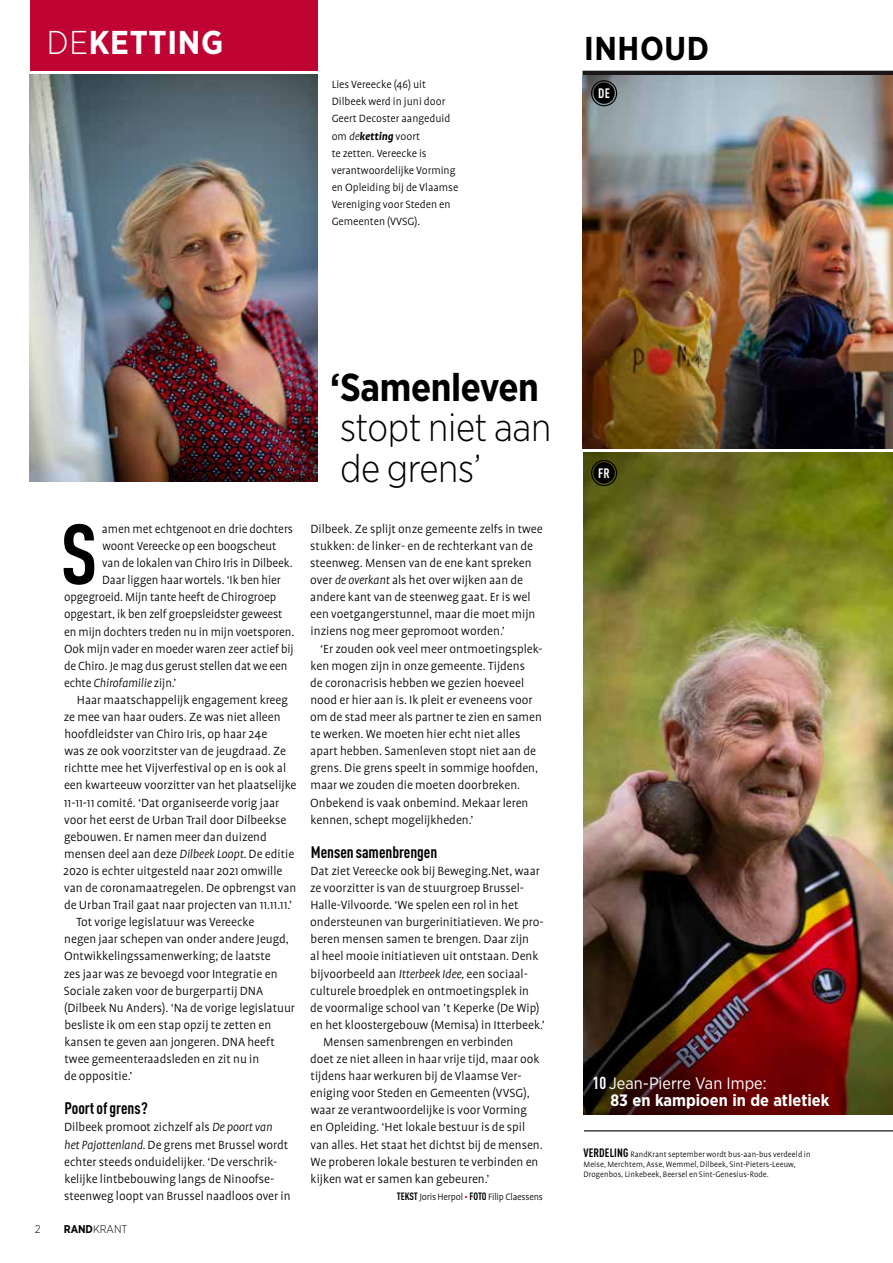
<style>
.page{position:relative;width:893px;height:1263px;background:#fff}
.page>*{position:absolute;margin:0;border:0;box-sizing:border-box;transform-origin:0 0}
.t1{font:700 condensed 84px "DINOT";color:#000}
.t2{font:300 39px/40.5px "Gotham Narrow";letter-spacing:-.01em;color:#000}
.t3{font:700 39px "Gotham Narrow";letter-spacing:-.01em;color:#000}
.t4{font:700 33px "Gotham Narrow";letter-spacing:.02em;color:#fff}
.t5{font:700 33px "Gotham Narrow";letter-spacing:.02em;color:#000}
.t6{font:700 16.5px/17px "Gotham Narrow";color:#fff}
.t7{font:700 condensed 16.5px "DINOT";color:#000}
.t8{font:300 13.5px/17.1px "Profile";color:#000}
.t9{font:italic 300 13.5px "Profile";letter-spacing:-.005em;color:#000}
.t10{font:700 condensed 13.5px "DINOT";color:#fff}
.t11{font:300 12px/17.1px "Profile";color:#000}
.t12{font:300 11.25px "Gotham Narrow";color:#000}
.t13{font:300 10.5px "Profile";letter-spacing:-.015em;color:#000}
.t14{font:300 9px/9.8px "Profile";letter-spacing:.01em;color:#000}
.s1{font-weight:300}
.s2{font-style:italic}
.s3{font-weight:700;font-style:italic}
.s4{font-style:normal}
.s5{font-weight:700}
.s6{font-family:"DINOT";font-weight:700;font-stretch:condensed}
.s7{font-family:"Profile SC";color:#bf0332}
.s8{font-family:"DINOT";font-stretch:condensed;font-size:17.1px}
.s9{font-weight:400}
.s10{font-family:"DINOT";font-weight:700;font-stretch:condensed;font-size:12px}
</style>
<div class="page">
<img style="left:584px;top:453px;width:309px;height:661px">
<hr style="left:584px;top:1130px;width:309px;height:1px;background:#000">
<img style="left:30px;top:75px;width:287px;height:407px">
<div style="left:30px;top:0;width:287px;height:70px;background:#bf0332"></div>
<hr style="left:583px;top:71px;width:310px;height:4px;background:#1b1617">
<div style="left:593px;top:462px;width:22px;height:21px;background:#000;border-radius:50%"></div>
<div style="left:591px;top:460px;width:26px;height:26px;border:1px solid #000;border-radius:50%"></div>
<img style="left:583px;top:75px;width:310px;height:374px">
<div style="left:593px;top:82px;width:22px;height:22px;background:#000;border-radius:50%"></div>
<div style="left:591px;top:80px;width:26px;height:26px;border:1px solid #000;border-radius:50%"></div>
<h3 class="t4" style="left:47px;top:21px;width:178px"><span class="s1">DE</span>KETTING</h3>
<h3 class="t5" style="left:584px;top:27px;width:127px">INHOUD</h3>
<p class="t11" style="left:332px;top:76px;width:128px">Lies Vereecke (46) uit<br>Dilbeek werd in juni door<br>Geert Decoster aangeduid om <span class="s2">de</span><span class="s3">ketting</span> voort<br>te zetten. Vereecke is verantwoordelijke Vorming en Opleiding bij de Vlaamse<br>Vereniging voor Steden en<br>Gemeenten (VVSG).</p>
<p class="t10" style="left:598px;top:85px;width:13px">DE</p>
<p class="t8" style="left:102px;top:520px;width:193px">amen met echtgenoot en drie dochters</p>
<p class="t8" style="left:102px;top:537px;width:176px">woont Vereecke op een boogscheut</p>
<p class="t8" style="left:102px;top:554px;width:192px">van de lokalen van Chiro Iris in Dilbeek.</p>
<p class="t8" style="left:102px;top:572px;width:180px">Daar liggen haar wortels. ‘Ik ben hier</p>
<p class="t8" style="left:64px;top:589px;width:214px">opgegroeid. Mijn tante heeft de Chirogroep</p>
<p class="t8" style="left:64px;top:606px;width:220px">opgestart, ik ben zelf groepsleidster geweest</p>
<p class="t8" style="left:64px;top:623px;width:232px">en mijn dochters treden nu in mijn voetsporen.</p>
<p class="t8" style="left:64px;top:640px;width:231px">Ook mijn vader en moeder waren zeer actief bij</p>
<p class="t8" style="left:64px;top:657px;width:225px">de Chiro. Je mag dus gerust stellen dat we een</p>
<p class="t9" style="left:64px;top:676px;width:114px"><span class="s4">echte</span> Chirofamilie <span class="s4">zijn.’</span></p>
<p class="t8" style="left:77px;top:691px;width:213px">Haar maatschappelijk engagement kreeg</p>
<p class="t8" style="left:64px;top:708px;width:218px">ze mee van haar ouders. Ze was niet alleen</p>
<p class="t8" style="left:64px;top:725px;width:204px">hoofdleidster van Chiro Iris, op haar 24e</p>
<p class="t8" style="left:64px;top:743px;width:223px">was ze ook voorzitster van de jeugdraad. Ze</p>
<p class="t8" style="left:64px;top:760px;width:223px">richtte mee het Vijverfestival op en is ook al</p>
<p class="t8" style="left:64px;top:777px;width:234px">een kwarteeuw voorzitter van het plaatselijke</p>
<p class="t8" style="left:64px;top:794px;width:217px">11-11-11 comité. ‘Dat organiseerde vorig jaar</p>
<p class="t8" style="left:64px;top:811px;width:224px">voor het eerst de Urban Trail door Dilbeekse</p>
<p class="t8" style="left:64px;top:828px;width:204px">gebouwen. Er namen meer dan duizend</p>
<p class="t8" style="left:64px;top:845px;width:232px">mensen deel aan deze <span class="s2">Dilbeek Loopt.</span> De editie</p>
<p class="t8" style="left:63px;top:862px;width:221px">2020 is echter uitgesteld naar 2021 omwille</p>
<p class="t8" style="left:64px;top:879px;width:234px">van de coronamaatregelen. De opbrengst van</p>
<p class="t8" style="left:64px;top:896px;width:230px">de Urban Trail gaat naar projecten van 11.11.11.’</p>
<p class="t8" style="left:77px;top:914px;width:179px">Tot vorige legislatuur was Vereecke</p>
<p class="t8" style="left:64px;top:931px;width:226px">negen jaar schepen van onder andere Jeugd,</p>
<p class="t8" style="left:64px;top:948px;width:208px">Ontwikkelingssamenwerking; de laatste</p>
<p class="t8" style="left:64px;top:965px;width:215px">zes jaar was ze bevoegd voor Integratie en</p>
<p class="t8" style="left:64px;top:982px;width:201px">Sociale zaken voor de burgerpartij DNA</p>
<p class="t8" style="left:64px;top:999px;width:232px">(Dilbeek Nu Anders). ‘Na de vorige legislatuur</p>
<p class="t8" style="left:64px;top:1016px;width:208px">besliste ik om een stap opzij te zetten en</p>
<p class="t8" style="left:64px;top:1033px;width:212px">kansen te geven aan jongeren. DNA heeft</p>
<p class="t8" style="left:64px;top:1050px;width:196px">twee gemeenteraadsleden en zit nu in</p>
<p class="t8" style="left:64px;top:1068px;width:70px">de oppositie.’</p>
<p class="t7" style="left:65px;top:1098px;width:85px">Poort of grens?</p>
<p class="t8" style="left:64px;top:1119px;width:228px">Dilbeek promoot zichzelf als <span class="s2">De poort van het Pajottenland.</span> De grens met Brussel wordt echter steeds onduidelijker. ‘De verschrik&shy;kelijke lintbebouwing langs de Ninoofse&shy;steenweg loopt van Brussel naadloos over in</p>
<h1 class="t1" style="left:61px;top:503px;width:38px">S</h1>
<p class="t12" style="left:35px;top:1222px;width:7px">2</p>
<p class="t12" style="left:64px;top:1222px;width:65px"><span class="s5">RAND</span>KRANT</p>
<h2 class="t3" style="left:330px;top:362px;width:210px">‘Samenleven</h2>
<h2 class="t2" style="left:340px;top:406px;width:213px">stopt niet aan de grens’</h2>
<p class="t8" style="left:310px;top:520px;width:234px">Dilbeek. Ze splijt onze gemeente zelfs in twee stukken: de linker- en de rechterkant van de steenweg. Mensen van de ene kant spreken over <span class="s2">de overkant</span> als het over wijken aan de andere kant van de steenweg gaat. Er is wel een voetgangerstunnel, maar die moet mijn inziens nog meer gepromoot worden.’</p>
<p class="t8" style="left:310px;top:640px;width:234px;text-indent:10px">‘Er zouden ook veel meer ontmoetingsplek&shy;ken mogen zijn in onze gemeente. Tijdens<br>de coronacrisis hebben we gezien hoeveel nood er hier aan is. Ik pleit er eveneens voor om de stad meer als partner te zien en samen te werken. We moeten hier echt niet alles apart hebben. Samenleven stopt niet aan de grens. Die grens speelt in sommige hoofden, maar we zouden die moeten doorbreken.<br>Onbekend is vaak onbemind. Mekaar leren kennen, schept mogelijkheden.’</p>
<p class="t7" style="left:311px;top:842px;width:128px">Mensen samenbrengen</p>
<p class="t8" style="left:310px;top:862px;width:231px">Dat ziet Vereecke ook bij Beweging.Net, waar</p>
<p class="t8" style="left:310px;top:879px;width:216px">ze voorzitter is van de stuurgroep Brussel-</p>
<p class="t8" style="left:310px;top:896px;width:210px">Halle-Vilvoorde. ‘We spelen een rol in het</p>
<p class="t8" style="left:310px;top:914px;width:235px">ondersteunen van burgerinitiatieven. We pro-</p>
<p class="t8" style="left:311px;top:931px;width:220px">beren mensen samen te brengen. Daar zijn</p>
<p class="t8" style="left:310px;top:948px;width:230px">al heel mooie initiatieven uit ontstaan. Denk</p>
<p class="t8" style="left:311px;top:965px;width:219px">bijvoorbeeld aan <span class="s2">Itterbeek Idee,</span> een sociaal-</p>
<p class="t8" style="left:310px;top:982px;width:220px">culturele broedplek en ontmoetingsplek in</p>
<p class="t8" style="left:310px;top:999px;width:231px">de voormalige school van ’t Keperke (De Wip)</p>
<p class="t8" style="left:310px;top:1016px;width:236px">en het kloostergebouw (Memisa) in Itterbeek.’</p>
<p class="t8" style="left:323px;top:1033px;width:192px">Mensen samenbrengen en verbinden</p>
<p class="t8" style="left:310px;top:1050px;width:231px">doet ze niet alleen in haar vrije tijd, maar ook</p>
<p class="t8" style="left:311px;top:1067px;width:212px">tijdens haar werkuren bij de Vlaamse Ver-</p>
<p class="t8" style="left:310px;top:1085px;width:221px">eniging voor Steden en Gemeenten (VVSG),</p>
<p class="t8" style="left:311px;top:1102px;width:218px">waar ze verantwoordelijke is voor Vorming</p>
<p class="t8" style="left:310px;top:1119px;width:216px">en Opleiding. ‘Het lokale bestuur is de spil</p>
<p class="t8" style="left:310px;top:1136px;width:234px">van alles. Het staat het dichtst bij de mensen.</p>
<p class="t8" style="left:310px;top:1153px;width:230px">We proberen lokale besturen te verbinden en</p>
<p class="t8" style="left:311px;top:1170px;width:180px">kijken wat er samen kan gebeuren.’</p>
<p class="t13" style="left:397px;top:1191px;width:148px"><span class="s6">TEKST</span> Joris Herpol<span class="s7">•</span> <span class="s6">FOTO</span> Filip Claessens</p>
<p class="t10" style="left:598px;top:465px;width:13px">FR</p>
<p class="t6" style="left:610px;top:1074px;width:220px;text-indent:-18px"><span class="s8">10</span> <span class="s9">Jean-Pierre Van Impe:<br></span>83 en kampioen in de atletiek</p>
<p class="t14" style="left:583px;top:1150px;width:229px"><span class="s10">VERDELING</span> RandKrant september wordt bus-aan-bus verdeeld in<br>Meise, Merchtem, Asse, Wemmel, Dilbeek, Sint-Pieters-Leeuw,<br>Drogenbos, Linkebeek, Beersel en Sint-Genesius-Rode.</p>
</div>
